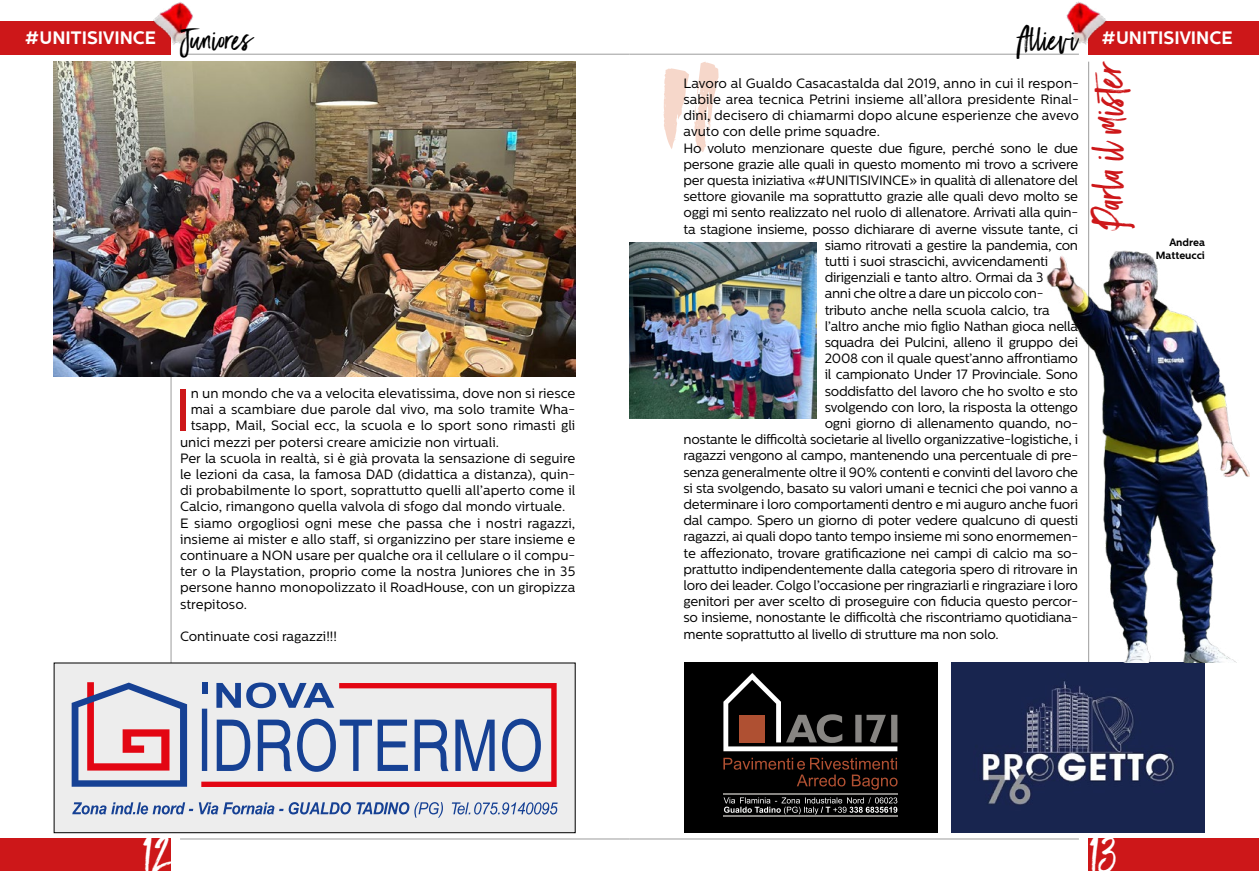
<style>
.page{position:relative;width:1259px;height:893px;background:#fff}
.page>*{position:absolute;margin:0;border:0;box-sizing:border-box;transform-origin:0 0}
.t1{font:59.85px "Centrale Sans";color:#cd1719}
.t2{font:45px "Black Diamond";color:#fff}
.t3{font:39px "Black Diamond";color:#cd1719}
.t4{font:28.5px "Black Diamond";color:#000}
.t5{font:700 18px "Centrale Sans";color:#fff}
.t6{font:13.5px "Centrale Sans";letter-spacing:-.02em;color:#000}
.t7{font:13.5px "Centrale Sans";color:#000}
.t8{font:700 10.5px/12.6px "Centrale Sans";color:#000;text-align:right}
</style>
<div class="page">
<div style="left:1088px;top:21px;width:171px;height:33px;background:#cd1719"></div>
<div style="left:0;top:21px;width:171px;height:33px;background:#cd1719"></div>
<div style="left:0;top:839px;width:170px;height:32px;background:#cd1719"></div>
<div style="left:1088px;top:839px;width:171px;height:32px;background:#cd1719"></div>
<hr style="left:180px;top:54px;width:449px;height:1px;background:#9d9d9c">
<hr style="left:629px;top:54px;width:450px;height:1px;background:#9d9d9c">
<hr style="left:180px;top:839px;width:449px;height:1px;background:#9d9d9c">
<hr style="left:629px;top:839px;width:450px;height:1px;background:#9d9d9c">
<img style="left:153px;top:2px;width:40px;height:43px">
<img style="left:1066px;top:1px;width:41px;height:44px">
<hr style="left:1088px;top:62px;width:1px;height:768px;background:#9d9d9c">
<hr style="left:171px;top:62px;width:1px;height:768px;background:#9d9d9c">
<img style="left:951px;top:663px;width:254px;height:170px">
<div style="left:683px;top:663px;width:254px;height:170px;background:#000"></div>
<svg style="left:723px;top:758px;width:174px;height:32px"></svg>
<svg style="left:723px;top:673px;width:174px;height:78px"></svg>
<div style="left:739px;top:715px;width:26px;height:27px;background:#af5032"></div>
<svg style="left:723px;top:797px;width:174px;height:17px"></svg>
<hr style="left:723px;top:793px;width:174px;height:1px;background:#878582">
<hr style="left:723px;top:815px;width:174px;height:2px;background:#878582">
<div style="left:54px;top:663px;width:521px;height:170px;background:#ededed"></div>
<svg style="left:72px;top:682px;width:115px;height:105px"></svg>
<svg style="left:201px;top:682px;width:355px;height:105px"></svg>
<svg style="left:452px;top:802px;width:105px;height:12px"></svg>
<svg style="left:72px;top:802px;width:371px;height:16px"></svg>
<div style="left:54px;top:663px;width:521px;height:170px;border:1px solid #000"></div>
<img style="left:54px;top:62px;width:521px;height:315px">
<svg style="left:663px;top:62px;width:55px;height:90px"></svg>
<img style="left:629px;top:242px;width:187px;height:177px">
<img style="left:1047px;top:251px;width:202px;height:412px">
<h3 class="t4" style="left:180px;top:21px;width:75px">Juniores</h3>
<h3 class="t4" style="left:1018px;top:21px;width:62px">Allievi</h3>
<h3 class="t5" style="left:25px;top:27px;width:132px">#UNITISIVINCE</h3>
<h3 class="t5" style="left:1101px;top:27px;width:132px">#UNITISIVINCE</h3>
<h1 class="t1" style="left:174px;top:376px;width:18px">I</h1>
<p class="t7" style="left:191px;top:386px;width:386px">n un mondo che va a velocita elevatissima, dove non si riesce</p>
<p class="t7" style="left:191px;top:402px;width:386px">mai a scambiare due parole dal vivo, ma solo tramite Wha-</p>
<p class="t7" style="left:191px;top:418px;width:386px">tsapp, Mail, Social ecc, la scuola e lo sport sono rimasti gli</p>
<p class="t7" style="left:180px;top:434px;width:320px">unici mezzi per potersi creare amicizie non virtuali.</p>
<p class="t7" style="left:180px;top:450px;width:397px">Per la scuola in realtà, si è già provata la sensazione di seguire</p>
<p class="t7" style="left:180px;top:467px;width:397px">le lezioni da casa, la famosa DAD (didattica a distanza), quin-</p>
<p class="t7" style="left:180px;top:483px;width:397px">di probabilmente lo sport, soprattutto quelli all’aperto come il</p>
<p class="t7" style="left:180px;top:499px;width:387px">Calcio, rimangono quella valvola di sfogo dal mondo virtuale.</p>
<p class="t7" style="left:180px;top:515px;width:397px">E siamo orgogliosi ogni mese che passa che i nostri ragazzi,</p>
<p class="t7" style="left:180px;top:531px;width:397px">insieme ai mister e allo staff, si organizzino per stare insieme e</p>
<p class="t7" style="left:180px;top:548px;width:397px">continuare a NON usare per qualche ora il cellulare o il compu-</p>
<p class="t7" style="left:180px;top:564px;width:397px">ter o la Playstation, proprio come la nostra Juniores che in 35</p>
<p class="t7" style="left:180px;top:580px;width:397px">persone hanno monopolizzato il RoadHouse, con un giropizza</p>
<p class="t7" style="left:180px;top:596px;width:68px">strepitoso.</p>
<p class="t7" style="left:180px;top:629px;width:158px">Continuate cosi ragazzi!!!</p>
<p class="t7" style="left:683px;top:75px;width:397px">Lavoro al Gualdo Casacastalda dal 2019, anno in cui il respon-</p>
<p class="t7" style="left:683px;top:92px;width:397px">sabile area tecnica Petrini insieme all’allora presidente Rinal-</p>
<p class="t7" style="left:683px;top:108px;width:397px">dini, decisero di chiamarmi dopo alcune esperienze che avevo</p>
<p class="t7" style="left:683px;top:124px;width:198px">avuto con delle prime squadre.</p>
<p class="t6" style="left:683px;top:140px;width:396px">Ho voluto menzionare queste due figure, perché sono le due</p>
<p class="t6" style="left:683px;top:156px;width:396px">persone grazie alle quali in questo momento mi trovo a scrivere</p>
<p class="t6" style="left:683px;top:173px;width:396px">per questa iniziativa «#UNITISIVINCE» in qualità di allenatore del</p>
<p class="t6" style="left:683px;top:189px;width:396px">settore giovanile ma soprattutto grazie alle quali devo molto se</p>
<p class="t6" style="left:683px;top:205px;width:396px">oggi mi sento realizzato nel ruolo di allenatore. Arrivati alla quin-</p>
<p class="t6" style="left:683px;top:221px;width:396px">ta stagione insieme, posso dichiarare di averne vissute tante, ci</p>
<p class="t6" style="left:824px;top:237px;width:255px">siamo ritrovati a gestire la pandemia, con</p>
<p class="t6" style="left:824px;top:254px;width:225px">tutti i suoi strascichi, avvicendamenti</p>
<p class="t6" style="left:824px;top:270px;width:220px">dirigenziali e tanto altro. Ormai da 3</p>
<p class="t6" style="left:824px;top:286px;width:220px">anni che oltre a dare un piccolo con-</p>
<p class="t6" style="left:824px;top:302px;width:226px">tributo anche nella scuola calcio, tra</p>
<p class="t6" style="left:824px;top:318px;width:255px">l’altro anche mio figlio Nathan gioca nella</p>
<p class="t6" style="left:824px;top:335px;width:255px">squadra dei Pulcini, alleno il gruppo dei</p>
<p class="t6" style="left:824px;top:351px;width:255px">2008 con il quale quest’anno affrontiamo</p>
<p class="t6" style="left:824px;top:367px;width:255px">il campionato Under 17 Provinciale. Sono</p>
<p class="t6" style="left:824px;top:383px;width:255px">soddisfatto del lavoro che ho svolto e sto</p>
<p class="t6" style="left:824px;top:399px;width:255px">svolgendo con loro, la risposta la ottengo</p>
<p class="t6" style="left:824px;top:416px;width:255px">ogni giorno di allenamento quando, no-</p>
<p class="t6" style="left:683px;top:432px;width:396px">nostante le difficoltà societarie al livello organizzative-logistiche, i</p>
<p class="t6" style="left:683px;top:448px;width:396px">ragazzi vengono al campo, mantenendo una percentuale di pre-</p>
<p class="t6" style="left:683px;top:464px;width:396px">senza generalmente oltre il 90% contenti e convinti del lavoro che</p>
<p class="t6" style="left:683px;top:480px;width:396px">si sta svolgendo, basato su valori umani e tecnici che poi vanno a</p>
<p class="t6" style="left:683px;top:497px;width:396px">determinare i loro comportamenti dentro e mi auguro anche fuori</p>
<p class="t6" style="left:683px;top:513px;width:396px">dal campo. Spero un giorno di poter vedere qualcuno di questi</p>
<p class="t6" style="left:683px;top:529px;width:396px">ragazzi, ai quali dopo tanto tempo insieme mi sono enormemen-</p>
<p class="t6" style="left:683px;top:545px;width:396px">te affezionato, trovare gratificazione nei campi di calcio ma so-</p>
<p class="t6" style="left:683px;top:561px;width:396px">prattutto indipendentemente dalla categoria spero di ritrovare in</p>
<p class="t6" style="left:683px;top:578px;width:396px">loro dei leader. Colgo l’occasione per ringraziarli e ringraziare i loro</p>
<p class="t6" style="left:683px;top:594px;width:396px">genitori per aver scelto di proseguire con fiducia questo percor-</p>
<p class="t6" style="left:683px;top:610px;width:396px">so insieme, nonostante le difficoltà che riscontriamo quotidiana-</p>
<p class="t6" style="left:683px;top:626px;width:317px">mente soprattutto al livello di strutture ma non solo.</p>
<h3 class="t3" style="left:1083px;top:231px;width:172px;rotate:-90deg">Parla il mister</h3>
<p class="t8" style="left:1155px;top:236px;width:51px">Andrea<br>Matteucci</p>
<h2 class="t2" style="left:142px;top:823px;width:31px">12</h2>
<h2 class="t2" style="left:1088px;top:823px;width:30px">13</h2>
</div>
